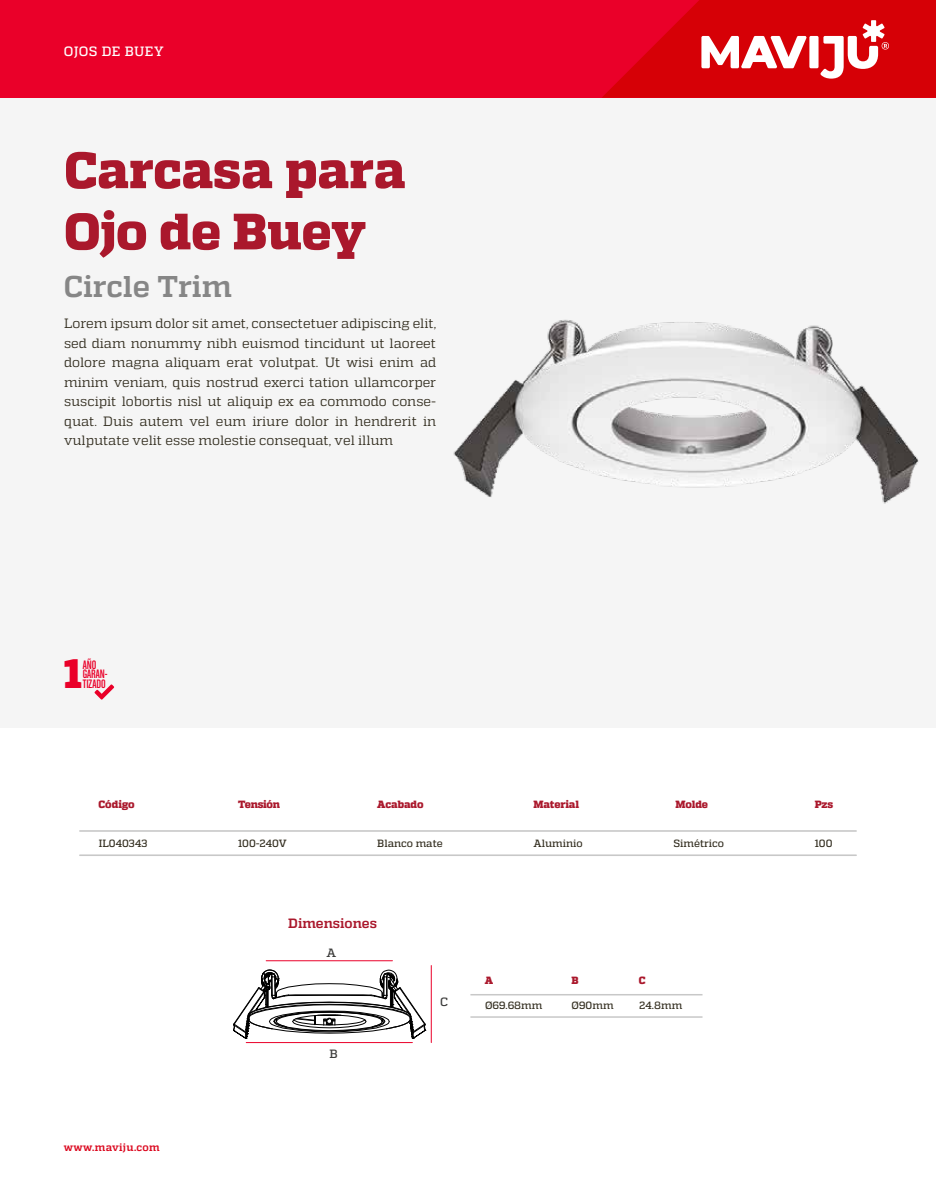
<style>
.page{position:relative;width:936px;height:1191px;background:#fff}
.page>*{position:absolute;margin:0;border:0;box-sizing:border-box;transform-origin:0 0}
.t1{font:800 51px/61.2px "Quadon";letter-spacing:-.005em;color:#aa182c}
.t2{font:800 40.65px "Quadon";color:#ea0029}
.t3{font:700 30px "Quadon";color:#868686}
.t4{font:13.5px/19.5px "Quadon";color:#332e20;text-align:justify}
.t5{font:700 13.5px "Quadon";color:#aa182c}
.t6{font:500 13.5px "Quadon";letter-spacing:.03em;color:#fff}
.t7{font:13.05px/9.4px "Chalet Comprime Cologne Eighty";color:#ea0029}
.t8{font:500 12px "Quadon";color:#3c3c3b}
.t9{font:500 10.5px "Quadon";color:#332e20}
.t10{font:800 10.5px "Quadon";letter-spacing:-.015em;color:#aa182c}
.t11{font:700 10.5px "Quadon";letter-spacing:.03em;color:#db071e}
</style>
<div class="page">
<div style="left:0;top:98px;width:935px;height:630px;background:#f5f5f5"></div>
<div style="left:0;top:0;width:935px;height:98px;background:#ea0029"></div>
<svg style="left:602px;top:0;width:333px;height:98px"></svg>
<img style="left:453px;top:319px;width:466px;height:185px">
<svg style="left:95px;top:684px;width:19px;height:15px"></svg>
<hr style="left:80px;top:830px;width:776px;height:1px;background:#c8c8c8">
<hr style="left:80px;top:854px;width:776px;height:2px;background:#c8c8c8">
<hr style="left:246px;top:1042px;width:166px;height:1px;background:#ea0029">
<hr style="left:266px;top:960px;width:126px;height:1px;background:#ea0029">
<hr style="left:431px;top:965px;width:1px;height:77px;background:#ea0029">
<svg style="left:233px;top:969px;width:193px;height:70px"></svg>
<hr style="left:470px;top:994px;width:232px;height:1px;background:#c8c8c8">
<hr style="left:470px;top:1016px;width:232px;height:1px;background:#c8c8c8">
<p class="t6" style="left:64px;top:44px;width:101px">OJOS DE BUEY</p>
<h1 class="t1" style="left:64px;top:141px;width:342px">Carcasa para<br>Ojo de Buey</h1>
<h3 class="t3" style="left:64px;top:269px;width:170px">Circle Trim</h3>
<p class="t4" style="left:64px;top:314px;width:374px">Lorem ipsum dolor sit amet, consectetuer adipiscing elit, sed diam nonummy nibh euismod tincidunt ut laoreet dolore magna aliquam erat volutpat. Ut wisi enim ad minim veniam, quis nostrud exerci tation ullamcorper suscipit lobortis nisl ut aliquip ex ea commodo conse&shy;quat. Duis autem vel eum iriure dolor in hendrerit in vulputate velit esse molestie consequat, vel illum</p>
<h2 class="t2" style="left:64px;top:650px;width:20px">1</h2>
<p class="t7" style="left:83px;top:660px;width:26px">AÑO<br>GARAN-<br>TIZADO</p>
<p class="t10" style="left:99px;top:798px;width:38px">Código</p>
<p class="t9" style="left:99px;top:837px;width:50px">IL040343</p>
<p class="t11" style="left:64px;top:1141px;width:97px">www.maviju.com</p>
<p class="t10" style="left:238px;top:798px;width:44px">Tensión</p>
<p class="t9" style="left:238px;top:837px;width:50px">100-240V</p>
<p class="t10" style="left:377px;top:798px;width:48px">Acabado</p>
<p class="t9" style="left:377px;top:837px;width:67px">Blanco mate</p>
<p class="t10" style="left:533px;top:798px;width:47px">Material</p>
<p class="t9" style="left:533px;top:837px;width:51px">Aluminio</p>
<p class="t10" style="left:675px;top:798px;width:34px">Molde</p>
<p class="t10" style="left:814px;top:798px;width:20px">Pzs</p>
<p class="t9" style="left:673px;top:837px;width:52px">Simétrico</p>
<p class="t9" style="left:814px;top:837px;width:19px">100</p>
<p class="t5" style="left:288px;top:915px;width:90px">Dimensiones</p>
<p class="t8" style="left:326px;top:945px;width:11px">A</p>
<p class="t8" style="left:329px;top:1046px;width:10px">B</p>
<p class="t10" style="left:485px;top:974px;width:10px">A</p>
<p class="t10" style="left:571px;top:974px;width:9px">B</p>
<p class="t10" style="left:639px;top:974px;width:8px">C</p>
<p class="t9" style="left:485px;top:999px;width:59px">Ø69.68mm</p>
<p class="t8" style="left:440px;top:995px;width:10px">C</p>
<p class="t9" style="left:571px;top:999px;width:43px">Ø90mm</p>
<p class="t9" style="left:639px;top:999px;width:44px">24.8mm</p>
</div>
